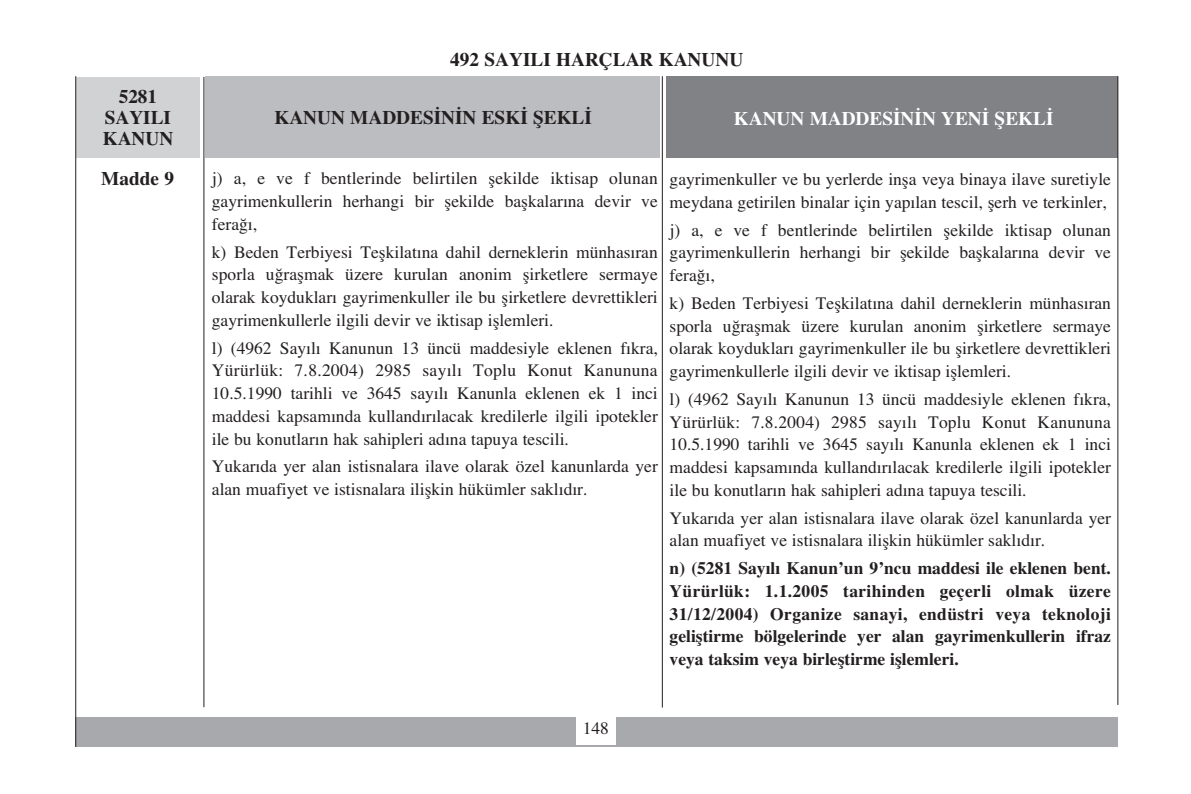
<style>
.page{position:relative;width:1191px;height:794px;background:#fff}
.page>*{position:absolute;margin:0;border:0;box-sizing:border-box;transform-origin:0 0}
.t1{font:700 19.25px/21px "Times Kill";color:#231f20;text-align:center}
.t2{font:700 19.25px "Times Kill";color:#fff}
.t3{font:17.5px/22.8px "Times Kill";color:#231f20;text-align:justify}
.t4{font:700 17.5px/22.8px "Times Kill";color:#231f20;text-align:justify}
</style>
<div class="page">
<div style="left:666px;top:76px;width:451px;height:82px;background:#808285"></div>
<div style="left:205px;top:77px;width:454px;height:81px;background:#bcbdc0"></div>
<div style="left:76px;top:77px;width:123px;height:80px;background:#d1d2d4"></div>
<hr style="left:662px;top:76px;width:1px;height:631px;background:#231f20">
<div style="left:76px;top:717px;width:1041px;height:29px;background:#a8a9ad"></div>
<div style="left:576px;top:710px;width:40px;height:34px;background:#fff"></div>
<hr style="left:75px;top:76px;width:1px;height:671px;background:#231f20">
<hr style="left:1117px;top:76px;width:1px;height:629px;background:#231f20">
<hr style="left:203px;top:77px;width:1px;height:630px;background:#231f20">
<p class="t1" style="left:103px;top:86px;width:72px">5281<br>SAYILI<br>KANUN</p>
<p class="t1" style="left:450px;top:49px;width:294px">492 SAYILI HARÇLAR KANUNU</p>
<p class="t1" style="left:274px;top:107px;width:319px">KANUN MADDES‹N‹N ESK‹ fiEKL‹</p>
<p class="t2" style="left:734px;top:107px;width:321px">KANUN MADDES‹N‹N YEN‹ fiEKL‹</p>
<p class="t1" style="left:101px;top:168px;width:74px">Madde 9</p>
<p class="t3" style="left:669px;top:168px;width:443px">gayrimenkuller ve bu yerlerde infla veya binaya ilave suretiyle meydana getirilen binalar için yap›lan tescil, flerh ve terkinler,</p>
<p class="t3" style="left:669px;top:218px;width:443px">j) a, e ve f bentlerinde belirtilen flekilde iktisap olunan gayrimenkullerin herhangi bir flekilde baflkalar›na devir ve fera¤›,</p>
<p class="t3" style="left:669px;top:291px;width:443px">k) Beden Terbiyesi Teflkilat›na dahil derneklerin münhas›ran sporla u¤raflmak üzere kurulan anonim flirketlere sermaye olarak koyduklar› gayrimenkuller ile bu flirketlere devrettikleri gayrimenkullerle ilgili devir ve iktisap ifllemleri.</p>
<p class="t3" style="left:669px;top:387px;width:443px">l) (4962 Say›l› Kanunun 13 üncü maddesiyle eklenen f›kra, Yürürlük: 7.8.2004) 2985 say›l› Toplu Konut Kanununa 10.5.1990 tarihli ve 3645 say›l› Kanunla eklenen ek 1 inci maddesi kapsam›nda kulland›r›lacak kredilerle ilgili ipotekler ile bu konutlar›n hak sahipleri ad›na tapuya tescili.</p>
<p class="t3" style="left:669px;top:506px;width:443px">Yukar›da yer alan istisnalara ilave olarak özel kanunlarda yer alan muafiyet ve istisnalara iliflkin hükümler sakl›d›r.</p>
<p class="t4" style="left:669px;top:556px;width:443px">n) (5281 Say›l› Kanun’un 9’ncu maddesi ile eklenen bent.<br>Yürürlük: 1.1.2005 tarihinden geçerli olmak üzere 31/12/2004) Organize sanayi, endüstri veya teknoloji gelifltirme bölgelerinde yer alan gayrimenkullerin ifraz veya taksim veya birlefltirme ifllemleri.</p>
<p class="t3" style="left:212px;top:167px;width:447px">j) a, e ve f bentlerinde belirtilen flekilde iktisap olunan gayrimenkullerin herhangi bir flekilde baflkalar›na devir ve fera¤›,</p>
<p class="t3" style="left:212px;top:240px;width:447px">k) Beden Terbiyesi Teflkilat›na dahil derneklerin münhas›ran sporla u¤raflmak üzere kurulan anonim flirketlere sermaye olarak koyduklar› gayrimenkuller ile bu flirketlere devrettikleri gayrimenkullerle ilgili devir ve iktisap ifllemleri.</p>
<p class="t3" style="left:212px;top:336px;width:447px">l) (4962 Say›l› Kanunun 13 üncü maddesiyle eklenen f›kra, Yürürlük: 7.8.2004) 2985 say›l› Toplu Konut Kanununa 10.5.1990 tarihli ve 3645 say›l› Kanunla eklenen ek 1 inci maddesi kapsam›nda kulland›r›lacak kredilerle ilgili ipotekler ile bu konutlar›n hak sahipleri ad›na tapuya tescili.</p>
<p class="t3" style="left:212px;top:455px;width:447px">Yukar›da yer alan istisnalara ilave olarak özel kanunlarda yer alan muafiyet ve istisnalara iliflkin hükümler sakl›d›r.</p>
<p class="t3" style="left:583px;top:717px;width:28px">148</p>
</div>
